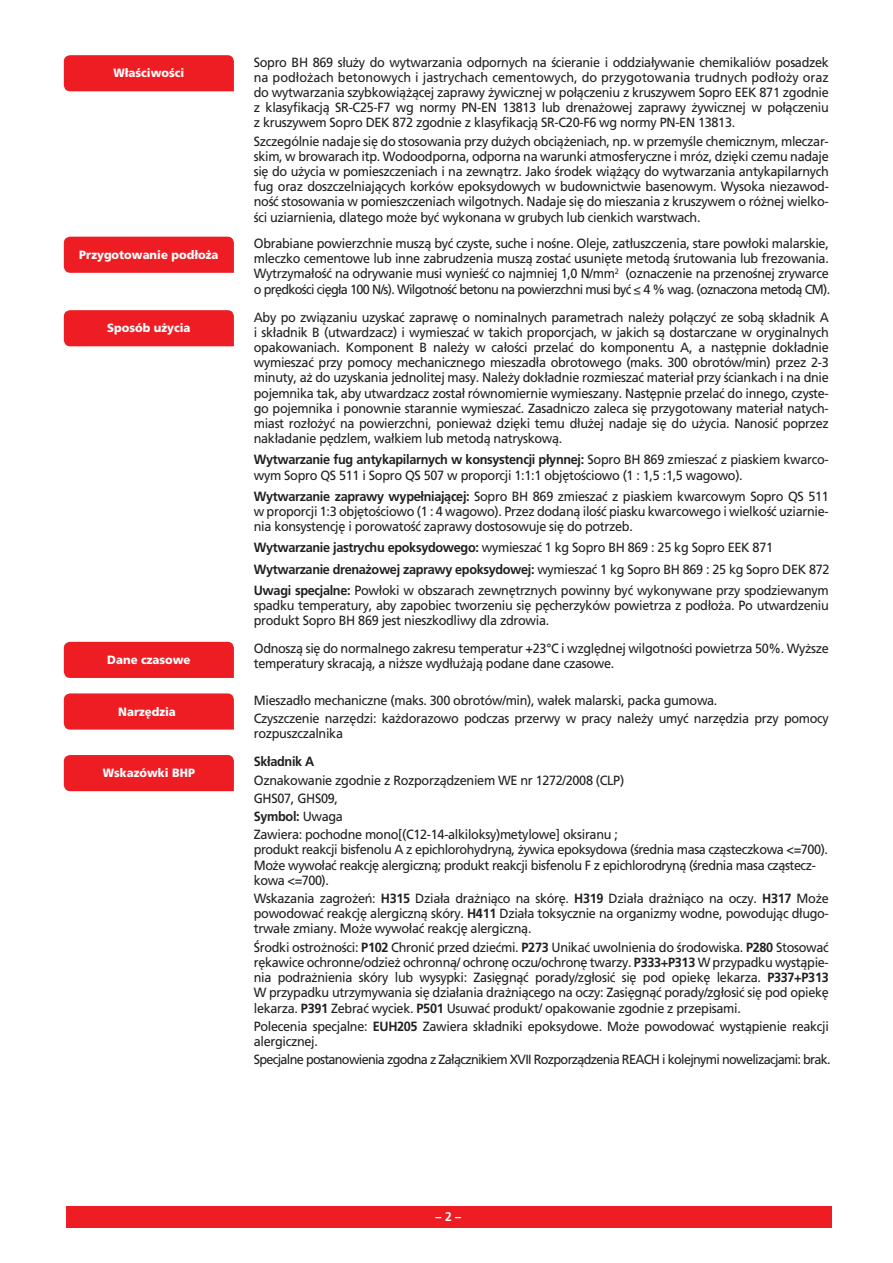
<style>
.page{position:relative;width:893px;height:1263px;background:#fff}
.page>*{position:absolute;margin:0;border:0;box-sizing:border-box;transform-origin:0 0}
.t1{font:13.35px/15.1px "Frutiger LT Com";letter-spacing:-.025em;color:#231f20;scale:.95 1}
.t2{font:13.35px "Frutiger LT Com";letter-spacing:-.055em;color:#231f20;scale:.95 1}
.t3{font:700 13.35px "Frutiger LT Com";letter-spacing:-.025em;color:#231f20;scale:.95 1}
.t4{font:700 12.6px "Frutiger LT Com";color:#fff;scale:.95 1}
.t5{font:900 12px "Frutiger LT Com";color:#fff;scale:.95 1}
.s1{font-weight:700}
</style>
<div class="page">
<div style="left:64px;top:55px;width:170px;height:36px;background:#ee1d23"></div>
<div style="left:64px;top:237px;width:170px;height:36px;background:#ee1d23"></div>
<div style="left:66px;top:1206px;width:765px;height:22px;background:#ee1d23"></div>
<div style="left:64px;top:642px;width:170px;height:36px;background:#ee1d23"></div>
<div style="left:64px;top:693px;width:170px;height:37px;background:#ee1d23"></div>
<div style="left:64px;top:755px;width:170px;height:36px;background:#ee1d23"></div>
<div style="left:64px;top:310px;width:170px;height:36px;background:#ee1d23"></div>
<p class="t5" style="left:113px;top:66px;width:76px">Właściwości</p>
<p class="t1" style="left:254px;top:54px;width:607px;text-align:justify">Sopro BH 869 służy do wytwarzania odpornych na ścieranie i oddziaływanie chemikaliów posadzek na podłożach betonowych i jastrychach cementowych, do przygotowania trudnych podłoży oraz do wytwarzania szybkowiążącej zaprawy żywicznej w połączeniu z kruszywem Sopro EEK 871 zgodnie z klasyfikacją SR-C25-F7 wg normy PN-EN 13813 lub drenażowej zaprawy żywicznej w połączeniu z kruszywem Sopro DEK 872 zgodnie z klasyfikacją SR-C20-F6 wg normy PN-EN 13813.</p>
<p class="t1" style="left:254px;top:133px;width:607px;text-align:justify">Szczególnie nadaje się do stosowania przy dużych obciążeniach, np. w przemyśle chemicznym, mleczar&shy;skim, w browarach itp. Wodoodporna, odporna na warunki atmosferyczne i mróz, dzięki czemu nadaje się do użycia w pomieszczeniach i na zewnątrz. Jako środek wiążący do wytwarzania antykapilarnych fug oraz doszczelniających korków epoksydowych w budownictwie basenowym. Wysoka niezawod&shy;ność stosowania w pomieszczeniach wilgotnych. Nadaje się do mieszania z kruszywem o różnej wielko&shy;ści uziarnienia, dlatego może być wykonana w grubych lub cienkich warstwach.</p>
<p class="t5" style="left:79px;top:247px;width:148px">Przygotowanie podłoża</p>
<p class="t1" style="left:254px;top:236px;width:608px;text-align:justify">Obrabiane powierzchnie muszą być czyste, suche i nośne. Oleje, zatłuszczenia, stare powłoki malarskie, mleczko cementowe lub inne zabrudzenia muszą zostać usunięte metodą śrutowania lub frezowania.<br>Wytrzymałość na odrywanie musi wynieść co najmniej 1,0 N/mm<sup>2</sup> (oznaczenie na przenośnej zrywarce o prędkości cięgła 100 N/s). Wilgotność betonu na powierzchni musi być ≤ 4 % wag. (oznaczona metodą CM).</p>
<p class="t5" style="left:107px;top:321px;width:89px">Sposób użycia</p>
<p class="t1" style="left:254px;top:309px;width:607px;text-align:justify">Aby po związaniu uzyskać zaprawę o nominalnych parametrach należy połączyć ze sobą składnik A i składnik B (utwardzacz) i wymieszać w takich proporcjach, w jakich są dostarczane w oryginalnych opakowaniach. Komponent B należy w całości przelać do komponentu A, a następnie dokładnie wymieszać przy pomocy mechanicznego mieszadła obrotowego (maks. 300 obrotów/min) przez 2-3 minuty, aż do uzyskania jednolitej masy. Należy dokładnie rozmieszać materiał przy ściankach i na dnie pojemnika tak, aby utwardzacz został równomiernie wymieszany. Następnie przelać do innego, czyste&shy;go pojemnika i ponownie starannie wymieszać. Zasadniczo zaleca się przygotowany materiał natych&shy;miast rozłożyć na powierzchni, ponieważ dzięki temu dłużej nadaje się do użycia. Nanosić poprzez nakładanie pędzlem, wałkiem lub metodą natryskową.</p>
<p class="t1" style="left:254px;top:452px;width:607px"><span class="s1">Wytwarzanie fug antykapilarnych w konsystencji płynnej:</span> Sopro BH 869 zmieszać z piaskiem kwarco&shy;wym Sopro QS 511 i Sopro QS 507 w proporcji 1:1:1 objętościowo (1 : 1,5 :1,5 wagowo).</p>
<p class="t1" style="left:254px;top:489px;width:607px;text-align:justify"><span class="s1">Wytwarzanie zaprawy wypełniającej:</span> Sopro BH 869 zmieszać z piaskiem kwarcowym Sopro QS 511 w proporcji 1:3 objętościowo (1 : 4 wagowo). Przez dodaną ilość piasku kwarcowego i wielkość uziarnie&shy;nia konsystencję i porowatość zaprawy dostosowuje się do potrzeb.</p>
<p class="t1" style="left:254px;top:537px;width:607px;line-height:21.1px"><span class="s1">Wytwarzanie jastrychu epoksydowego:</span> wymieszać 1 kg Sopro BH 869 : 25 kg Sopro EEK 871<br><span class="s1">Wytwarzanie drenażowej zaprawy epoksydowej:</span> wymieszać 1 kg Sopro BH 869 : 25 kg Sopro DEK 872<br><span class="s1">Uwagi specjalne:</span> Powłoki w obszarach zewnętrznych powinny być wykonywane przy spodziewanym</p>
<p class="t1" style="left:254px;top:598px;width:607px">spadku temperatury, aby zapobiec tworzeniu się pęcherzyków powietrza z podłoża. Po utwardzeniu produkt Sopro BH 869 jest nieszkodliwy dla zdrowia.</p>
<p class="t5" style="left:107px;top:653px;width:89px">Dane czasowe</p>
<p class="t5" style="left:118px;top:704px;width:62px">Narzędzia</p>
<p class="t5" style="left:103px;top:766px;width:99px">Wskazówki BHP</p>
<p class="t1" style="left:254px;top:641px;width:607px">Odnoszą się do normalnego zakresu temperatur +23°C i względnej wilgotności powietrza 50%. Wyższe temperatury skracają, a niższe wydłużają podane dane czasowe.</p>
<p class="t1" style="left:254px;top:691px;width:607px;line-height:18.1px">Mieszadło mechaniczne (maks. 300 obrotów/min), wałek malarski, packa gumowa.<br>Czyszczenie narzędzi: każdorazowo podczas przerwy w pracy należy umyć narzędzia przy pomocy</p>
<p class="t1" style="left:254px;top:726px;width:95px">rozpuszczalnika</p>
<p class="t3" style="left:254px;top:754px;width:65px">Składnik A</p>
<p class="t1" style="left:254px;top:771px;width:391px;line-height:18.1px">Oznakowanie zgodnie z Rozporządzeniem WE nr 1272/2008 (CLP)<br>GHS07, GHS09,<br><span class="s1">Symbol:</span> Uwaga<br>Zawiera: pochodne mono[(C12-14-alkiloksy)metylowe] oksiranu ;</p>
<p class="t1" style="left:254px;top:842px;width:606px">produkt reakcji bisfenolu A z epichlorohydryną, żywica epoksydowa (średnia masa cząsteczkowa &lt;=700).<br>Może wywołać reakcję alergiczną; produkt reakcji bisfenolu F z epichlorodryną (średnia masa cząstecz&shy;kowa &lt;=700).</p>
<p class="t1" style="left:254px;top:891px;width:607px;text-align:justify">Wskazania zagrożeń: <span class="s1">H315</span> Działa drażniąco na skórę. <span class="s1">H319</span> Działa drażniąco na oczy. <span class="s1">H317</span> Może powodować reakcję alergiczną skóry. <span class="s1">H411</span> Działa toksycznie na organizmy wodne, powodując długo&shy;trwałe zmiany. Może wywołać reakcję alergiczną.</p>
<p class="t1" style="left:254px;top:939px;width:607px;text-align:justify">Środki ostrożności: <span class="s1">P102</span> Chronić przed dziećmi. <span class="s1">P273</span> Unikać uwolnienia do środowiska. <span class="s1">P280</span> Stosować rękawice ochronne/odzież ochronną/ ochronę oczu/ochronę twarzy. <span class="s1">P333+P313</span> W przypadku wystąpie&shy;nia podrażnienia skóry lub wysypki: Zasięgnąć porady/zgłosić się pod opiekę lekarza. <span class="s1">P337+P313<br></span>W przypadku utrzymywania się działania drażniącego na oczy: Zasięgnąć porady/zgłosić się pod opiekę lekarza. <span class="s1">P391</span> Zebrać wyciek. <span class="s1">P501</span> Usuwać produkt/ opakowanie zgodnie z przepisami.</p>
<p class="t1" style="left:254px;top:1018px;width:607px">Polecenia specjalne: <span class="s1">EUH205</span> Zawiera składniki epoksydowe. Może powodować wystąpienie reakcji alergicznej.</p>
<p class="t2" style="left:254px;top:1052px;width:609px">Specjalne postanowienia zgodna z Załącznikiem XVII Rozporządzenia REACH i kolejnymi nowelizacjami: brak.</p>
<p class="t4" style="left:435px;top:1209px;width:29px">– 2 –</p>
</div>
